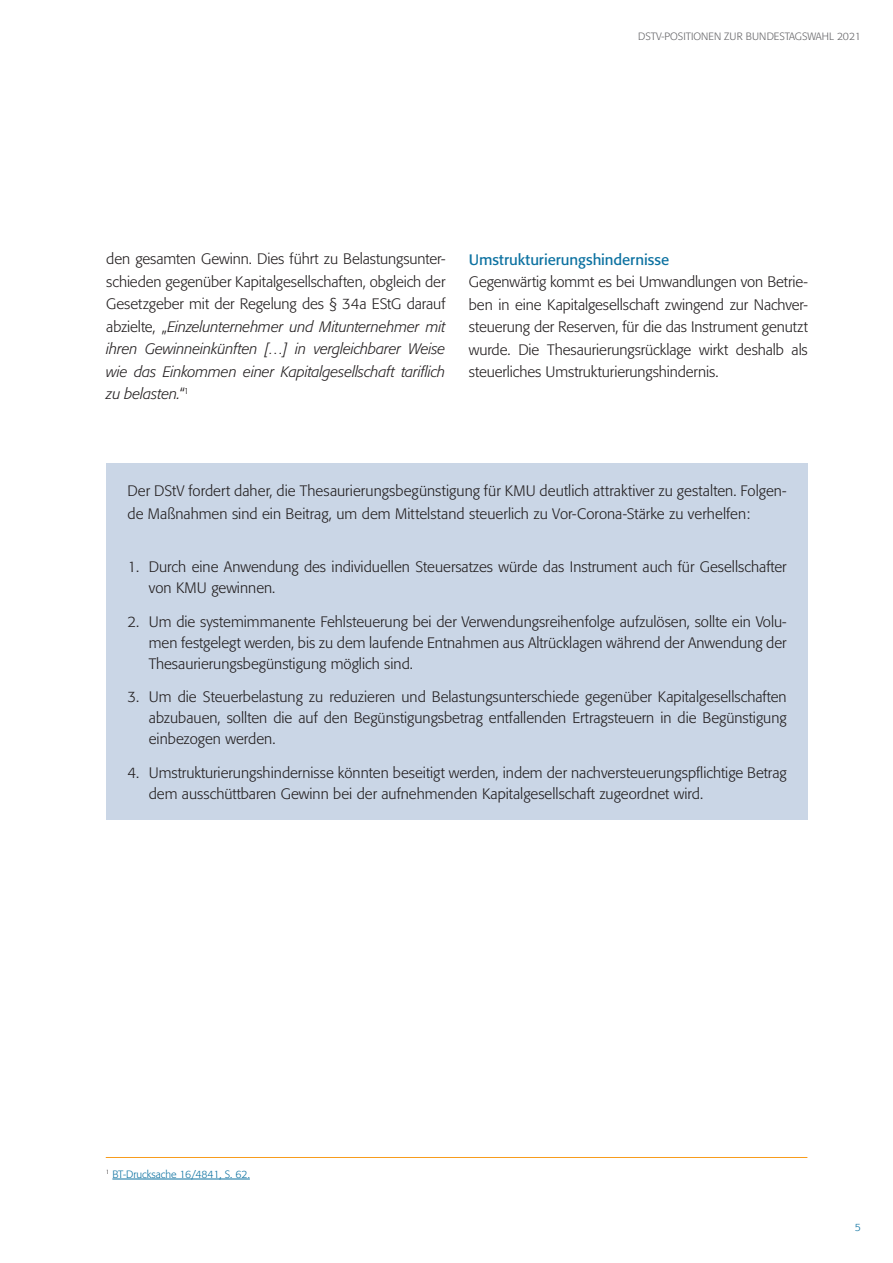
<style>
.page{position:relative;width:893px;height:1263px;background:#fff}
.page>*{position:absolute;margin:0;border:0;box-sizing:border-box;transform-origin:0 0}
.t1{font:300 15px/22.5px "Formata";color:#231f20;text-align:justify}
.t2{font:15px "Formata";color:#0d72a1}
.t3{font:300 10.5px "Formata";color:#636366}
.t4{font:300 10.5px "Formata";color:#0d72a1}
.s1{font-style:italic}
</style>
<div class="page">
<hr style="left:112px;top:1179px;width:138px;height:1px;background:#0d72a1">
<hr style="left:106px;top:1157px;width:701px;height:1px;background:#f89c1c">
<div style="left:106px;top:463px;width:702px;height:357px;background:#cad6e6"></div>
<p class="t3" style="left:638px;top:30px;width:224px">DSTV-POSITIONEN ZUR BUNDESTAGSWAHL 2021</p>
<p class="t1" style="left:106px;top:248px;width:341px">den gesamten Gewinn. Dies führt zu Belastungsunter&shy;schieden gegenüber Kapitalgesellschaften, obgleich der Gesetzgeber mit der Regelung des § 34a EStG darauf abzielte, „<span class="s1">Einzelunternehmer und Mitunternehmer mit ihren Gewinneinkünften […] in vergleichbarer Weise wie das Einkommen einer Kapitalgesellschaft tariflich zu belasten.</span>“<sup>1</sup></p>
<p class="t2" style="left:469px;top:250px;width:202px">Umstrukturierungshindernisse</p>
<p class="t1" style="left:469px;top:271px;width:341px">Gegenwärtig kommt es bei Umwandlungen von Betrie&shy;ben in eine Kapitalgesellschaft zwingend zur Nachver&shy;steuerung der Reserven, für die das Instrument genutzt wurde. Die Thesaurierungsrücklage wirkt deshalb als steuerliches Umstrukturierungshindernis.</p>
<p class="t1" style="left:128px;top:480px;width:661px">Der DStV fordert daher, die Thesaurierungsbegünstigung für KMU deutlich attraktiver zu gestalten. Folgen&shy;de Maßnahmen sind ein Beitrag, um dem Mittelstand steuerlich zu Vor-Corona-Stärke zu verhelfen:</p>
<p class="t1" style="left:149px;top:556px;width:639px;line-height:21px;text-indent:-21px">1. Durch eine Anwendung des individuellen Steuersatzes würde das Instrument auch für Gesellschafter von KMU gewinnen.</p>
<p class="t1" style="left:149px;top:611px;width:639px;line-height:21px;text-indent:-21px">2. Um die systemimmanente Fehlsteuerung bei der Verwendungsreihenfolge aufzulösen, sollte ein Volu&shy;men festgelegt werden, bis zu dem laufende Entnahmen aus Altrücklagen während der Anwendung der Thesaurierungsbegünstigung möglich sind.</p>
<p class="t1" style="left:149px;top:687px;width:639px;line-height:21px;text-indent:-21px">3. Um die Steuerbelastung zu reduzieren und Belastungsunterschiede gegenüber Kapitalgesellschaften abzubauen, sollten die auf den Begünstigungsbetrag entfallenden Ertragsteuern in die Begünstigung einbezogen werden.</p>
<p class="t1" style="left:149px;top:762px;width:639px;line-height:21px;text-indent:-21px">4. Umstrukturierungshindernisse könnten beseitigt werden, indem der nachversteuerungspflichtige Betrag dem ausschüttbaren Gewinn bei der aufnehmenden Kapitalgesellschaft zugeordnet wird.</p>
<p class="t4" style="left:106px;top:1168px;width:146px"><sup>1</sup> BT-Drucksache 16/4841, S. 62.</p>
<p class="t4" style="left:855px;top:1221px;width:8px">5</p>
</div>
